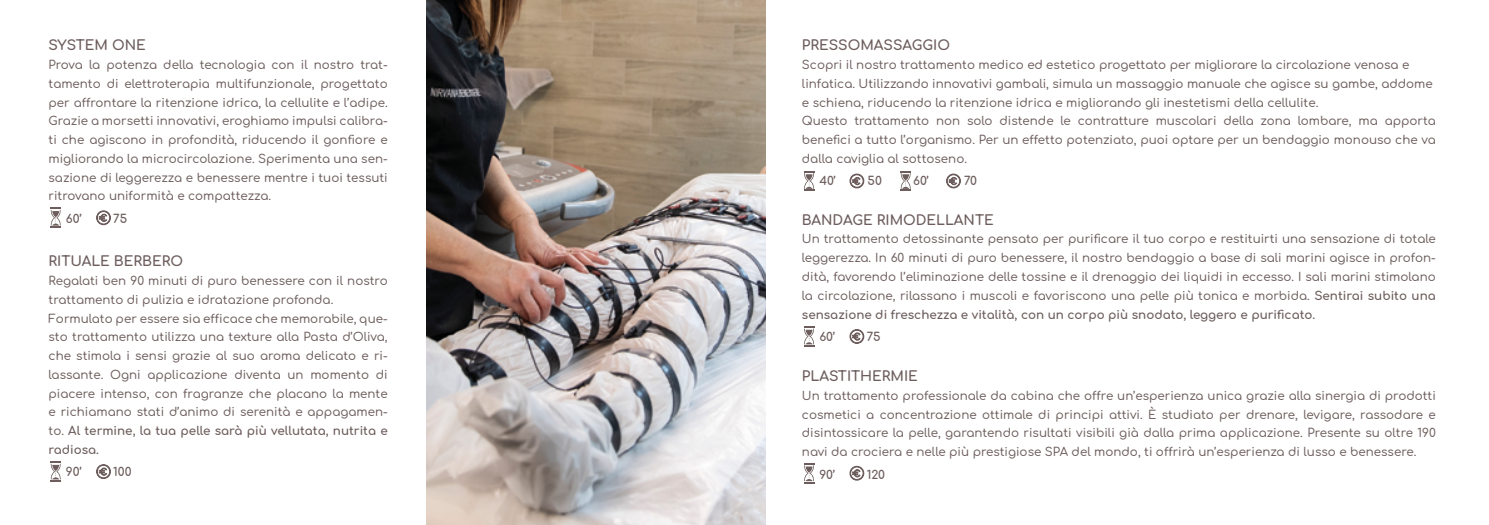
<style>
.page{position:relative;width:1489px;height:525px;background:#fff}
.page>*{position:absolute;margin:0;border:0;box-sizing:border-box;transform-origin:0 0}
.t1{font:700 13.75px "Comfortaa";color:#6d5e5d}
.t2{font:500 11.88px/18.8px "Comfortaa";color:#6d5e5d;text-align:justify}
.t3{font:700 11.88px "Comfortaa";color:#6d5e5d}
.s1{font-weight:700}
</style>
<div class="page">
<svg style="left:50px;top:207px;width:11px;height:21px"></svg>
<svg style="left:96px;top:210px;width:15px;height:15px"></svg>
<svg style="left:50px;top:461px;width:11px;height:20px"></svg>
<svg style="left:96px;top:464px;width:15px;height:14px"></svg>
<svg style="left:804px;top:171px;width:10px;height:20px"></svg>
<svg style="left:849px;top:174px;width:15px;height:14px"></svg>
<svg style="left:900px;top:171px;width:10px;height:20px"></svg>
<svg style="left:946px;top:174px;width:14px;height:14px"></svg>
<svg style="left:804px;top:326px;width:10px;height:20px"></svg>
<svg style="left:849px;top:329px;width:15px;height:14px"></svg>
<svg style="left:804px;top:463px;width:10px;height:20px"></svg>
<svg style="left:849px;top:465px;width:15px;height:15px"></svg>
<img style="left:426px;top:0;width:339px;height:524px">
<p class="t1" style="left:49px;top:33px;width:99px">SYSTEM ONE</p>
<p class="t2" style="left:49px;top:54px;width:341px">Prova la potenza della tecnologia con il nostro trat&shy;tamento di elettroterapia multifunzionale, progettato per affrontare la ritenzione idrica, la cellulite e l’adipe.<br>Grazie a morsetti innovativi, eroghiamo impulsi calibra&shy;ti che agiscono in profondità, riducendo il gonfiore e migliorando la microcircolazione. Sperimenta una sen&shy;sazione di leggerezza e benessere mentre i tuoi tessuti ritrovano uniformità e compattezza.</p>
<p class="t3" style="left:66px;top:208px;width:17px">60’</p>
<p class="t3" style="left:113px;top:208px;width:15px">75</p>
<p class="t1" style="left:49px;top:249px;width:136px">RITUALE BERBERO</p>
<p class="t2" style="left:49px;top:269px;width:340px;text-align:left">Regalati ben 90 minuti di puro benessere con il nostro trattamento di pulizia e idratazione profonda.<br>Formulato per essere sia efficace che memorabile, que&shy;sto trattamento utilizza una texture alla Pasta d’Oliva, che stimola i sensi grazie al suo aroma delicato e ri&shy;lassante. Ogni applicazione diventa un momento di piacere intenso, con fragranze che placano la mente e richiamano stati d’animo di serenità e appagamen&shy;to. <span class="s1">Al termine, la tua pelle sarà più vellutata, nutrita e radiosa.</span></p>
<p class="t3" style="left:66px;top:461px;width:17px">90’</p>
<p class="t3" style="left:113px;top:461px;width:20px">100</p>
<p class="t1" style="left:801px;top:33px;width:150px">PRESSOMASSAGGIO</p>
<p class="t2" style="left:801px;top:54px;width:635px;text-align:left">Scopri il nostro trattamento medico ed estetico progettato per migliorare la circolazione venosa e linfatica. Utilizzando innovativi gambali, simula un massaggio manuale che agisce su gambe, addome e schiena, riducendo la ritenzione idrica e migliorando gli inestetismi della cellulite.<br>Questo trattamento non solo distende le contratture muscolari della zona lombare, ma apporta benefici a tutto l’organismo. Per un effetto potenziato, puoi optare per un bendaggio monouso che va dalla caviglia al sottoseno.</p>
<p class="t3" style="left:819px;top:170px;width:18px">40’</p>
<p class="t3" style="left:867px;top:170px;width:16px">50</p>
<p class="t3" style="left:913px;top:170px;width:17px">60’</p>
<p class="t3" style="left:963px;top:170px;width:15px">70</p>
<p class="t1" style="left:801px;top:207px;width:193px">BANDAGE RIMODELLANTE</p>
<p class="t2" style="left:801px;top:228px;width:635px">Un trattamento detossinante pensato per purificare il tuo corpo e restituirti una sensazione di totale leggerezza. In 60 minuti di puro benessere, il nostro bendaggio a base di sali marini agisce in profon&shy;dità, favorendo l’eliminazione delle tossine e il drenaggio dei liquidi in eccesso. I sali marini stimolano la circolazione, rilassano i muscoli e favoriscono una pelle più tonica e morbida. <span class="s1">Sentirai subito una sensazione di freschezza e vitalità, con un corpo più snodato, leggero e purificato.</span></p>
<p class="t3" style="left:819px;top:326px;width:17px">60’</p>
<p class="t3" style="left:866px;top:326px;width:15px">75</p>
<p class="t1" style="left:801px;top:363px;width:117px">PLASTITHERMIE</p>
<p class="t2" style="left:801px;top:384px;width:635px">Un trattamento professionale da cabina che offre un’esperienza unica grazie alla sinergia di prodotti cosmetici a concentrazione ottimale di principi attivi. È studiato per drenare, levigare, rassodare e disintossicare la pelle, garantendo risultati visibili già dalla prima applicazione. Presente su oltre 190 navi da crociera e nelle più prestigiose SPA del mondo, ti offrirà un’esperienza di lusso e benessere.</p>
<p class="t3" style="left:819px;top:463px;width:17px">90’</p>
<p class="t3" style="left:866px;top:463px;width:20px">120</p>
</div>
